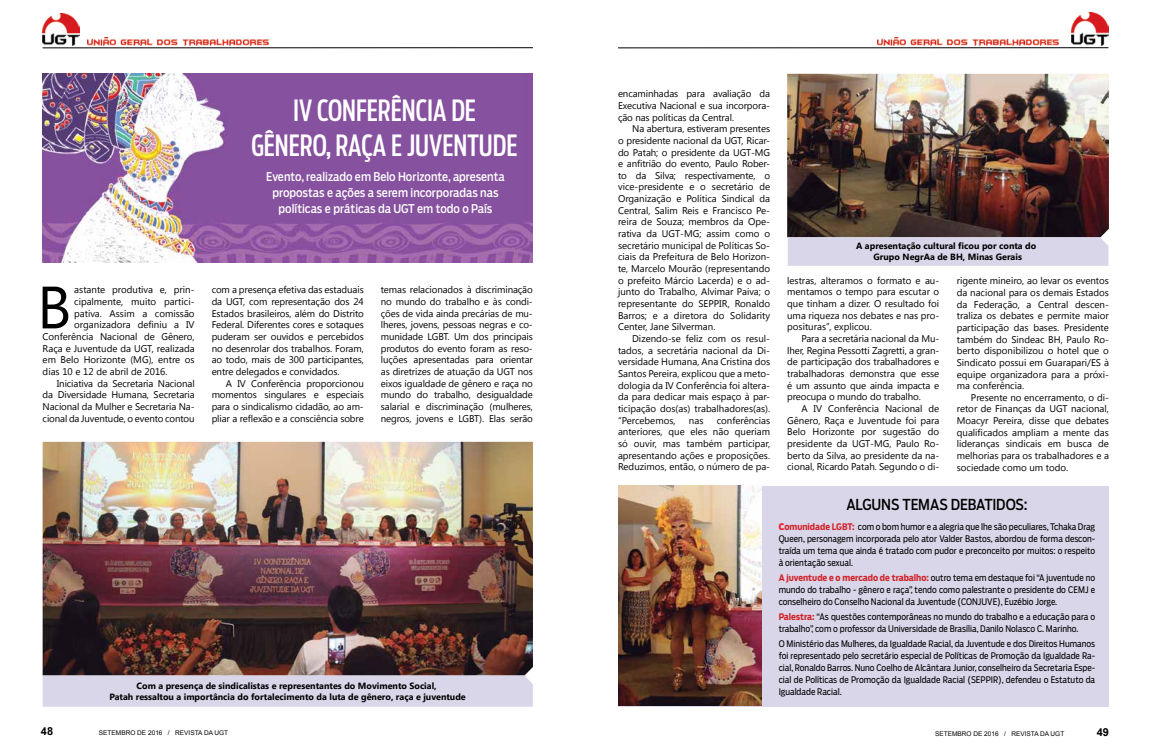
<style>
.page{position:relative;width:1151px;height:755px;background:#fff}
.page>*{position:absolute;margin:0;border:0;box-sizing:border-box;transform-origin:0 0}
.t1{font:59.6px "Segoe UI";color:#000}
.t2{font:29px/34.8px "Boomer Extra Cond";color:#fff;text-align:center}
.t3{font:15px "Boomer Cond";letter-spacing:-.01em;color:#000}
.t4{font:12px/16px "Boomer Cond";color:#fff;text-align:center}
.t5{font:700 11px "Arial";color:#000}
.t6{font:9.7px/11.6px "Segoe UI";color:#000;text-align:justify}
.t7{font:9px/12px "Boomer Cond";color:#000;text-align:justify}
.t8{font:700 9px/10.8px "Segoe UI";color:#000;text-align:center}
.t9{font:6.5px "Arial";color:#000}
.s1{font-weight:800;color:#ed1d24}
.s2{font-weight:700;color:#d2232a}
</style>
<div class="page">
<img style="left:43px;top:13px;width:36px;height:33px">
<hr style="left:43px;top:47px;width:490px;height:1px;background:#000">
<hr style="left:618px;top:47px;width:490px;height:1px;background:#000">
<img style="left:88px;top:37px;width:180px;height:8px">
<img style="left:877px;top:37px;width:181px;height:8px">
<img style="left:1071px;top:13px;width:37px;height:32px">
<div style="left:618px;top:485px;width:490px;height:221px;background:#d9d6e9"></div>
<img style="left:618px;top:485px;width:144px;height:220px">
<img style="left:43px;top:74px;width:490px;height:188px">
<img style="left:43px;top:441px;width:490px;height:234px">
<img style="left:787px;top:74px;width:322px;height:163px">
<div style="left:43px;top:675px;width:490px;height:31px;background:#d9d6e9"></div>
<div style="left:788px;top:237px;width:320px;height:28px;background:#d9d6e9"></div>
<h2 class="t2" style="left:252px;top:94px;width:267px">IV CONFERÊNCIA DE<br>GÊNERO, RAÇA E JUVENTUDE</h2>
<p class="t4" style="left:266px;top:168px;width:240px">Evento, realizado em Belo Horizonte, apresenta propostas e ações a serem incorporadas nas políticas e práticas da UGT em todo o País</p>
<h1 class="t1" style="left:37px;top:265px;width:36px">B</h1>
<p class="t6" style="left:74px;top:283px;width:122px">astante produtiva e, prin-</p>
<p class="t6" style="left:74px;top:295px;width:122px">cipalmente, muito partici-</p>
<p class="t6" style="left:74px;top:307px;width:122px">pativa. Assim a comissão</p>
<p class="t6" style="left:74px;top:318px;width:122px">organizadora definiu a IV</p>
<p class="t6" style="left:43px;top:330px;width:154px">Conferência Nacional de Gênero,</p>
<p class="t6" style="left:43px;top:342px;width:154px">Raça e Juventude da UGT, realizada</p>
<p class="t6" style="left:43px;top:353px;width:154px">em Belo Horizonte (MG), entre os</p>
<p class="t6" style="left:43px;top:365px;width:127px">dias 10 e 12 de abril de 2016.</p>
<p class="t6" style="left:57px;top:377px;width:139px">Iniciativa da Secretaria Nacional</p>
<p class="t6" style="left:43px;top:388px;width:154px">da Diversidade Humana, Secretaria</p>
<p class="t6" style="left:43px;top:400px;width:154px">Nacional da Mulher e Secretaria Na-</p>
<p class="t6" style="left:43px;top:411px;width:154px">cional da Juventude, o evento contou</p>
<p class="t6" style="left:212px;top:283px;width:154px">com a presença efetiva das estaduais da UGT, com representação dos 24<br>Estados brasileiros, além do Distrito Federal. Diferentes cores e sotaques puderam ser ouvidos e percebidos no desenrolar dos trabalhos. Foram, ao todo, mais de 300 participantes, entre delegados e convidados.</p>
<p class="t6" style="left:212px;top:377px;width:154px;text-indent:14px">A IV Conferência proporcionou momentos singulares e especiais para o sindicalismo cidadão, ao am&shy;pliar a reflexão e a consciência sobre</p>
<p class="t6" style="left:381px;top:283px;width:154px">temas relacionados à discriminação no mundo do trabalho e às condi&shy;ções de vida ainda precárias de mu&shy;lheres, jovens, pessoas negras e co&shy;munidade LGBT. Um dos principais produtos do evento foram as reso&shy;luções apresentadas para orientar as diretrizes de atuação da UGT nos eixos igualdade de gênero e raça no mundo do trabalho, desigualdade salarial e discriminação (mulheres, negros, jovens e LGBT). Elas serão</p>
<p class="t8" style="left:109px;top:679px;width:358px">Com a presença de sindicalistas e representantes do Movimento Social,<br>Patah ressaltou a importância do fortalecimento da luta de gênero, raça e juventude</p>
<p class="t6" style="left:618px;top:87px;width:154px">encaminhadas para avaliação da Executiva Nacional e sua incorpora&shy;ção nas políticas da Central.</p>
<p class="t6" style="left:618px;top:122px;width:154px;text-indent:14px">Na abertura, estiveram presentes o presidente nacional da UGT, Ricar&shy;do Patah; o presidente da UGT-MG e anfitrião do evento, Paulo Rober&shy;to da Silva; respectivamente, o vice-presidente e o secretário de Organização e Política Sindical da Central, Salim Reis e Francisco Pe&shy;reira de Souza; membros da Ope&shy;rativa da UGT-MG; assim como o secretário municipal de Políticas So&shy;ciais da Prefeitura de Belo Horizon&shy;te, Marcelo Mourão (representando o prefeito Márcio Lacerda) e o ad&shy;junto do Trabalho, Alvimar Paiva; o representante do SEPPIR, Ronaldo Barros; e a diretora do Solidarity Center, Jane Silverman.</p>
<p class="t6" style="left:618px;top:332px;width:154px;text-indent:14px">Dizendo-se feliz com os resul&shy;tados, a secretária nacional da Di&shy;versidade Humana, Ana Cristina dos Santos Pereira, explicou que a meto&shy;dologia da IV Conferência foi altera&shy;da para dedicar mais espaço à par&shy;ticipação dos(as) trabalhadores(as). “Percebemos,</p>
<p class="t6" style="left:618px;top:413px;width:154px;text-indent:99px">conferências anteriores, que eles não queriam só ouvir, mas também participar, apresentando ações e proposições.<br>Reduzimos, então, o número de pa-</p>
<p class="t6" style="left:689px;top:413px;width:16px">nas</p>
<p class="t8" style="left:856px;top:240px;width:182px">A apresentação cultural ficou por conta do<br>Grupo NegrAa de BH, Minas Gerais</p>
<p class="t6" style="left:787px;top:274px;width:154px">lestras, alteramos o formato e au&shy;mentamos o tempo para escutar o que tinham a dizer. O resultado foi uma riqueza nos debates e nas pro&shy;posituras”, explicou.</p>
<p class="t6" style="left:787px;top:332px;width:154px;text-indent:14px">Para a secretária nacional da Mu&shy;lher, Regina Pessotti Zagretti, a gran&shy;de participação dos trabalhadores e trabalhadoras demonstra que esse é um assunto que ainda impacta e preocupa o mundo do trabalho.</p>
<p class="t6" style="left:787px;top:402px;width:154px;text-indent:14px">A IV Conferência Nacional de Gênero, Raça e Juventude foi para Belo Horizonte por sugestão do presidente da UGT-MG, Paulo Ro&shy;berto da Silva, ao presidente da na&shy;cional, Ricardo Patah. Segundo o di-</p>
<p class="t6" style="left:957px;top:274px;width:154px">rigente mineiro, ao levar os eventos da nacional para os demais Estados da Federação, a Central descen&shy;traliza os debates e permite maior participação das bases. Presidente também do Sindeac BH, Paulo Ro&shy;berto disponibilizou o hotel que o Sindicato possui em Guarapari/ES à equipe organizadora para a próxi&shy;ma conferência.</p>
<p class="t6" style="left:957px;top:391px;width:154px;text-indent:14px">Presente no encerramento, o di&shy;retor de Finanças da UGT nacional, Moacyr Pereira, disse que debates qualificados ampliam a mente das lideranças sindicais em busca de melhorias para os trabalhadores e a sociedade como um todo.</p>
<h3 class="t3" style="left:846px;top:495px;width:183px">ALGUNS TEMAS DEBATIDOS:</h3>
<p class="t7" style="left:779px;top:521px;width:318px"><span class="s1">C</span><span class="s2">omunidade LGBT:</span> com o bom humor e a alegria que lhe são peculiares, Tchaka Drag Queen, personagem incorporada pelo ator Valder Bastos, abordou de forma descon&shy;traída um tema que ainda é tratado com pudor e preconceito por muitos: o respeito à orientação sexual.</p>
<p class="t7" style="left:779px;top:571px;width:318px"><span class="s2">A juventude e o mercado de trabalho:</span> outro tema em destaque foi “A juventude no mundo do trabalho - gênero e raça”, tendo como palestrante o presidente do CEMJ e conselheiro do Conselho Nacional da Juventude (CONJUVE), Euzébio Jorge.</p>
<p class="t7" style="left:779px;top:610px;width:318px"><span class="s2">Palestra:</span> “As questões contemporâneas no mundo do trabalho e a educação para o trabalho”, com o professor da Universidade de Brasília, Danilo Nolasco C. Marinho.</p>
<p class="t7" style="left:779px;top:637px;width:318px">O Ministério das Mulheres, da Igualdade Racial, da Juventude e dos Direitos Humanos foi representado pelo secretário especial de Políticas de Promoção da Igualdade Ra&shy;cial, Ronaldo Barros. Nuno Coelho de Alcântara Junior, conselheiro da Secretaria Espe&shy;cial de Políticas de Promoção da Igualdade Racial (SEPPIR), defendeu o Estatuto da Igualdade Racial.</p>
<p class="t5" style="left:41px;top:722px;width:14px">48</p>
<p class="t9" style="left:99px;top:727px;width:131px">SETEMBRO DE 2016 / REVISTA DA UGT</p>
<p class="t9" style="left:935px;top:728px;width:131px">SETEMBRO DE 2016 / REVISTA DA UGT</p>
<p class="t5" style="left:1097px;top:724px;width:14px">49</p>
</div>
